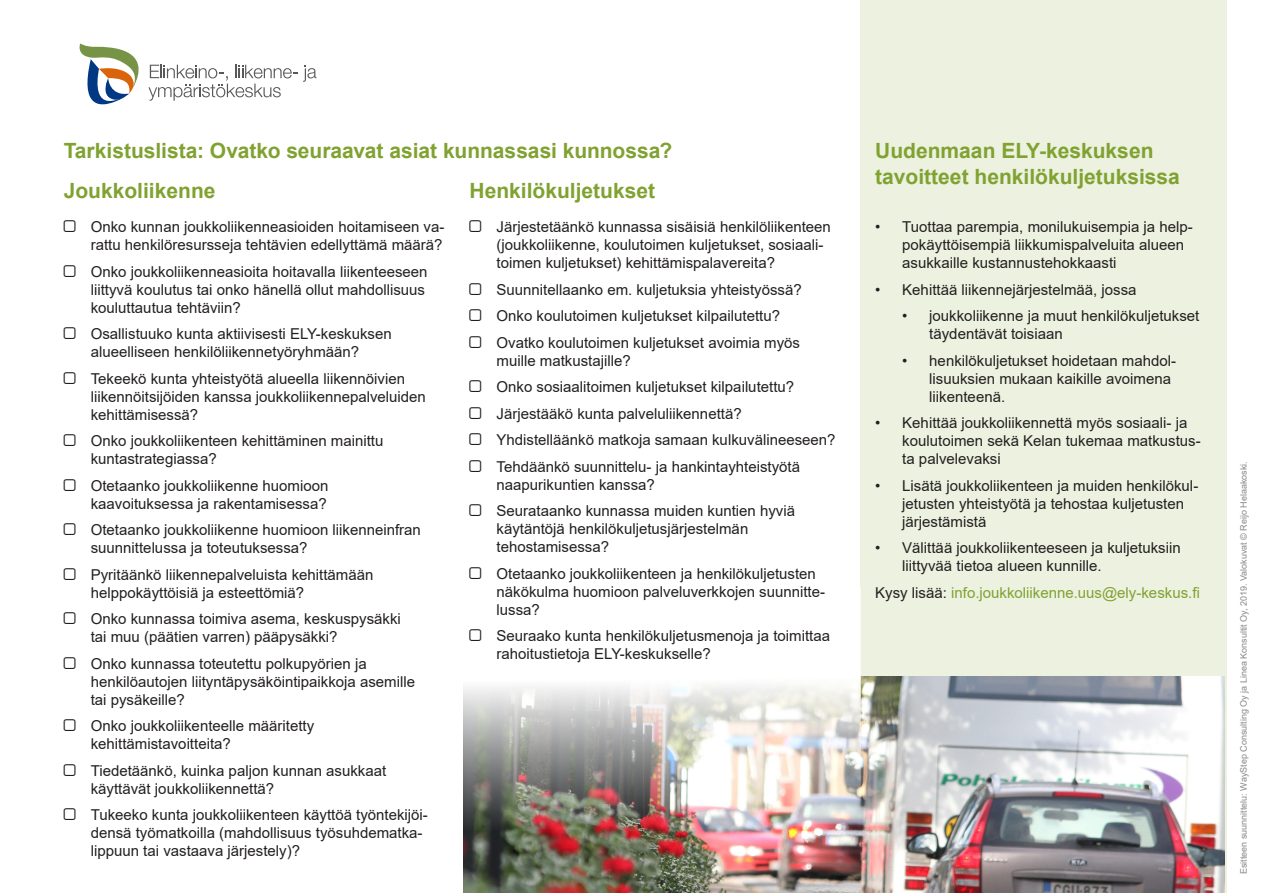
<style>
.page{position:relative;width:1263px;height:893px;background:#fff}
.page>*{position:absolute;margin:0;border:0;box-sizing:border-box;transform-origin:0 0}
.Paragraph_Style_4{font:700 21px/25.2px "Arial";color:#80a231}
.Paragraph_Style_2{font:700 21px "Arial";letter-spacing:-.005em;color:#80a231}
.t1{font:15px/18px "Arial";color:#231f20}
.Leipäteksti{font:15px "Arial";color:#80a231}
.Leipäteksti-2{font:9px "Arial";color:#86888b}
.s1{color:#231f20}
</style>
<div class="page">
<div style="left:861px;top:0;width:366px;height:893px;background:#ecf1e0"></div>
<svg style="left:148px;top:65px;width:168px;height:36px"></svg>
<svg style="left:79px;top:44px;width:60px;height:61px"></svg>
<img style="left:861px;top:676px;width:364px;height:217px">
<img style="left:463px;top:566px;width:398px;height:327px">
<svg style="left:469px;top:567px;width:12px;height:12px"></svg>
<svg style="left:469px;top:629px;width:12px;height:12px"></svg>
<p class="Paragraph_Style_2" style="left:64px;top:136px;width:610px">Tarkistuslista: Ovatko seuraavat asiat kunnassasi kunnossa?</p>
<p class="Paragraph_Style_4" style="left:875px;top:139px;width:306px">Uudenmaan ELY-keskuksen tavoitteet henkilökuljetuksissa</p>
<p class="Paragraph_Style_4" style="left:469px;top:178px;width:187px">Henkilökuljetukset</p>
<p class="t1" style="left:496px;top:218px;width:336px">Järjestetäänkö kunnassa sisäisiä henkilöliikenteen (joukkoliikenne, koulutoimen kuljetukset, sosiaali&shy;toimen kuljetukset) kehittämispalavereita?</p>
<p class="t1" style="left:496px;top:280px;width:307px">Suunnitellaanko em. kuljetuksia yhteistyössä?</p>
<p class="t1" style="left:496px;top:307px;width:285px">Onko koulutoimen kuljetukset kilpailutettu?</p>
<p class="t1" style="left:496px;top:333px;width:305px">Ovatko koulutoimen kuljetukset avoimia myös muille matkustajille?</p>
<p class="t1" style="left:496px;top:378px;width:299px">Onko sosiaalitoimen kuljetukset kilpailutettu?</p>
<p class="t1" style="left:496px;top:404px;width:247px">Järjestääkö kunta palveluliikennettä?</p>
<p class="t1" style="left:496px;top:431px;width:340px">Yhdistelläänkö matkoja samaan kulkuvälineeseen?</p>
<p class="t1" style="left:496px;top:457px;width:305px">Tehdäänkö suunnittelu- ja hankintayhteistyötä naapurikuntien kanssa?</p>
<p class="t1" style="left:496px;top:502px;width:300px">Seurataanko kunnassa muiden kuntien hyviä käytäntöjä henkilökuljetusjärjestelmän tehostamisessa?</p>
<p class="t1" style="left:496px;top:564px;width:330px">Otetaanko joukkoliikenteen ja henkilökuljetusten näkökulma huomioon palveluverkkojen suunnitte&shy;lussa?</p>
<p class="t1" style="left:496px;top:627px;width:335px">Seuraako kunta henkilökuljetusmenoja ja toimittaa rahoitustietoja ELY-keskukselle?</p>
<p class="Paragraph_Style_4" style="left:64px;top:178px;width:153px">Joukkoliikenne</p>
<p class="t1" style="left:91px;top:218px;width:355px">Onko kunnan joukkoliikenneasioiden hoitamiseen va&shy;rattu henkilöresursseja tehtävien edellyttämä määrä?</p>
<p class="t1" style="left:91px;top:262px;width:338px">Onko joukkoliikenneasioita hoitavalla liikenteeseen liittyvä koulutus tai onko hänellä ollut mahdollisuus kouluttautua tehtäviin?</p>
<p class="t1" style="left:91px;top:325px;width:302px">Osallistuuko kunta aktiivisesti ELY-keskuksen alueelliseen henkilöliikennetyöryhmään?</p>
<p class="t1" style="left:91px;top:369px;width:337px">Tekeekö kunta yhteistyötä alueella liikennöivien liikennöitsijöiden kanssa joukkoliikennepalveluiden kehittämisessä?</p>
<p class="t1" style="left:91px;top:432px;width:294px">Onko joukkoliikenteen kehittäminen mainittu kuntastrategiassa?</p>
<p class="t1" style="left:91px;top:476px;width:239px">Otetaanko joukkoliikenne huomioon kaavoituksessa ja rakentamisessa?</p>
<p class="t1" style="left:91px;top:521px;width:332px">Otetaanko joukkoliikenne huomioon liikenneinfran suunnittelussa ja toteutuksessa?</p>
<p class="t1" style="left:91px;top:565px;width:284px">Pyritäänkö liikennepalveluista kehittämään helppokäyttöisiä ja esteettömiä?</p>
<p class="t1" style="left:91px;top:610px;width:312px">Onko kunnassa toimiva asema, keskuspysäkki tai muu (päätien varren) pääpysäkki?</p>
<p class="t1" style="left:91px;top:654px;width:326px">Onko kunnassa toteutettu polkupyörien ja henkilöautojen liityntäpysäköintipaikkoja asemille tai pysäkeille?</p>
<p class="t1" style="left:91px;top:717px;width:225px">Onko joukkoliikenteelle määritetty kehittämistavoitteita?</p>
<p class="t1" style="left:91px;top:761px;width:297px">Tiedetäänkö, kuinka paljon kunnan asukkaat käyttävät joukkoliikennettä?</p>
<p class="t1" style="left:91px;top:806px;width:338px">Tukeeko kunta joukkoliikenteen käyttöä työntekijöi&shy;densä työmatkoilla (mahdollisuus työsuhdematka&shy;lippuun tai vastaava järjestely)?</p>
<p class="t1" style="left:902px;top:218px;width:292px;text-indent:-27px">• Tuottaa parempia, monilukuisempia ja help&shy;pokäyttöisempiä liikkumispalveluita alueen asukkaille kustannustehokkaasti</p>
<p class="t1" style="left:875px;top:280px;width:263px">• Kehittää liikennejärjestelmää, jossa</p>
<p class="t1" style="left:929px;top:307px;width:272px;text-indent:-27px">• joukkoliikenne ja muut henkilökuljetukset täydentävät toisiaan</p>
<p class="t1" style="left:929px;top:351px;width:248px;text-indent:-27px">• henkilökuljetukset hoidetaan mahdol&shy;lisuuksien mukaan kaikille avoimena liikenteenä.</p>
<p class="t1" style="left:902px;top:414px;width:300px;text-indent:-27px">• Kehittää joukkoliikennettä myös sosiaali- ja koulutoimen sekä Kelan tukemaa matkustus&shy;ta palvelevaksi</p>
<p class="t1" style="left:902px;top:476px;width:298px;text-indent:-27px">• Lisätä joukkoliikenteen ja muiden henkilökul&shy;jetusten yhteistyötä ja tehostaa kuljetusten järjestämistä</p>
<p class="t1" style="left:902px;top:539px;width:280px;text-indent:-27px">• Välittää joukkoliikenteeseen ja kuljetuksiin liittyvää tietoa alueen kunnille.</p>
<p class="Leipäteksti" style="left:875px;top:582px;width:326px"><span class="s1">Kysy lisää:</span> info.joukkoliikenne.uus@ely-keskus.fi</p>
<p class="Leipäteksti-2" style="left:1237px;top:874px;width:415px;rotate:-90deg">Esitteen suunnittelu: WayStep Consulting Oy ja Linea Konsultit Oy, 2019. Valokuvat © Reijo Helaakoski.</p>
</div>
